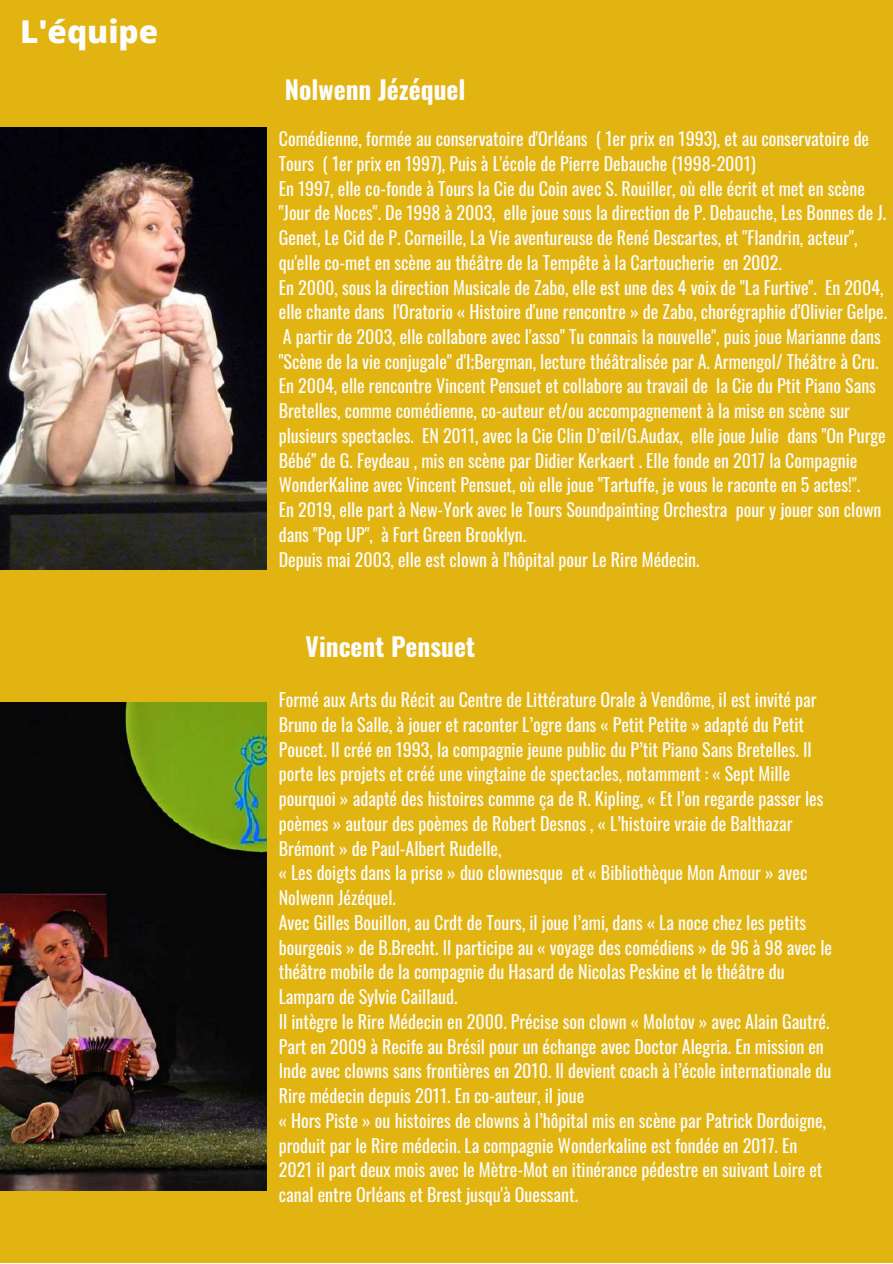
<style>
.page{position:relative;width:893px;height:1264px;background:#fff}
.page>*{position:absolute;margin:0;border:0;box-sizing:border-box;transform-origin:0 0}
.t1{font:800 31.5px "Open Sans";color:#fcfcfc}
.t2{font:700 25.5px "Oswald";color:#fcfcfc}
.t3{font:18px/24.8px "Oswald";color:#fcfcfc}
</style>
<div class="page">
<div style="left:0;top:0;width:892px;height:1262px;background:#e1b412"></div>
<img style="left:0;top:128px;width:266px;height:441px">
<img style="left:0;top:703px;width:266px;height:487px">
<h1 class="t1" style="left:20px;top:9px;width:140px">L'équipe</h1>
<h2 class="t2" style="left:285px;top:69px;width:182px">Nolwenn Jézéquel</h2>
<p class="t3" style="left:279px;top:126px;width:609px">Comédienne, formée au conservatoire d'Orléans ( 1er prix en 1993), et au conservatoire de Tours ( 1er prix en 1997), Puis à L'école de Pierre Debauche (1998-2001)<br>En 1997, elle co-fonde à Tours la Cie du Coin avec S. Rouiller, où elle écrit et met en scène "Jour de Noces". De 1998 à 2003, elle joue sous la direction de P. Debauche, Les Bonnes de J.<br>Genet, Le Cid de P. Corneille, La Vie aventureuse de René Descartes, et "Flandrin, acteur", qu'elle co-met en scène au théâtre de la Tempête à la Cartoucherie en 2002.<br>En 2000, sous la direction Musicale de Zabo, elle est une des 4 voix de "La Furtive". En 2004, elle chante dans l'Oratorio « Histoire d'une rencontre » de Zabo, chorégraphie d'Olivier Gelpe.<br>A partir de 2003, elle collabore avec l'asso" Tu connais la nouvelle", puis joue Marianne dans "Scène de la vie conjugale" d'I;Bergman, lecture théâtralisée par A. Armengol/ Théâtre à Cru.<br>En 2004, elle rencontre Vincent Pensuet et collabore au travail de la Cie du Ptit Piano Sans Bretelles, comme comédienne, co-auteur et/ou accompagnement à la mise en scène sur plusieurs spectacles. EN 2011, avec la Cie Clin D’œil/G.Audax, elle joue Julie dans "On Purge Bébé" de G. Feydeau , mis en scène par Didier Kerkaert . Elle fonde en 2017 la Compagnie WonderKaline avec Vincent Pensuet, où elle joue "Tartuffe, je vous le raconte en 5 actes!".<br>En 2019, elle part à New-York avec le Tours Soundpainting Orchestra pour y jouer son clown dans "Pop UP", à Fort Green Brooklyn.<br>Depuis mai 2003, elle est clown à l'hôpital pour Le Rire Médecin.</p>
<h2 class="t2" style="left:305px;top:626px;width:171px">Vincent Pensuet</h2>
<p class="t3" style="left:279px;top:686px;width:555px">Formé aux Arts du Récit au Centre de Littérature Orale à Vendôme, il est invité par Bruno de la Salle, à jouer et raconter L’ogre dans « Petit Petite » adapté du Petit Poucet. Il créé en 1993, la compagnie jeune public du P’tit Piano Sans Bretelles. Il porte les projets et créé une vingtaine de spectacles, notamment : « Sept Mille pourquoi » adapté des histoires comme ça de R. Kipling, « Et l’on regarde passer les poèmes » autour des poèmes de Robert Desnos , « L’histoire vraie de Balthazar Brémont » de Paul-Albert Rudelle,<br>« Les doigts dans la prise » duo clownesque et « Bibliothèque Mon Amour » avec Nolwenn Jézéquel.<br>Avec Gilles Bouillon, au Crdt de Tours, il joue l’ami, dans « La noce chez les petits bourgeois » de B.Brecht. Il participe au « voyage des comédiens » de 96 à 98 avec le théâtre mobile de la compagnie du Hasard de Nicolas Peskine et le théâtre du Lamparo de Sylvie Caillaud.<br>Il intègre le Rire Médecin en 2000. Précise son clown « Molotov » avec Alain Gautré.<br>Part en 2009 à Recife au Brésil pour un échange avec Doctor Alegria. En mission en Inde avec clowns sans frontières en 2010. Il devient coach à l’école internationale du Rire médecin depuis 2011. En co-auteur, il joue<br>« Hors Piste » ou histoires de clowns à l’hôpital mis en scène par Patrick Dordoigne, produit par le Rire médecin. La compagnie Wonderkaline est fondée en 2017. En 2021 il part deux mois avec le Mètre-Mot en itinérance pédestre en suivant Loire et canal entre Orléans et Brest jusqu'à Ouessant.</p>
</div>
